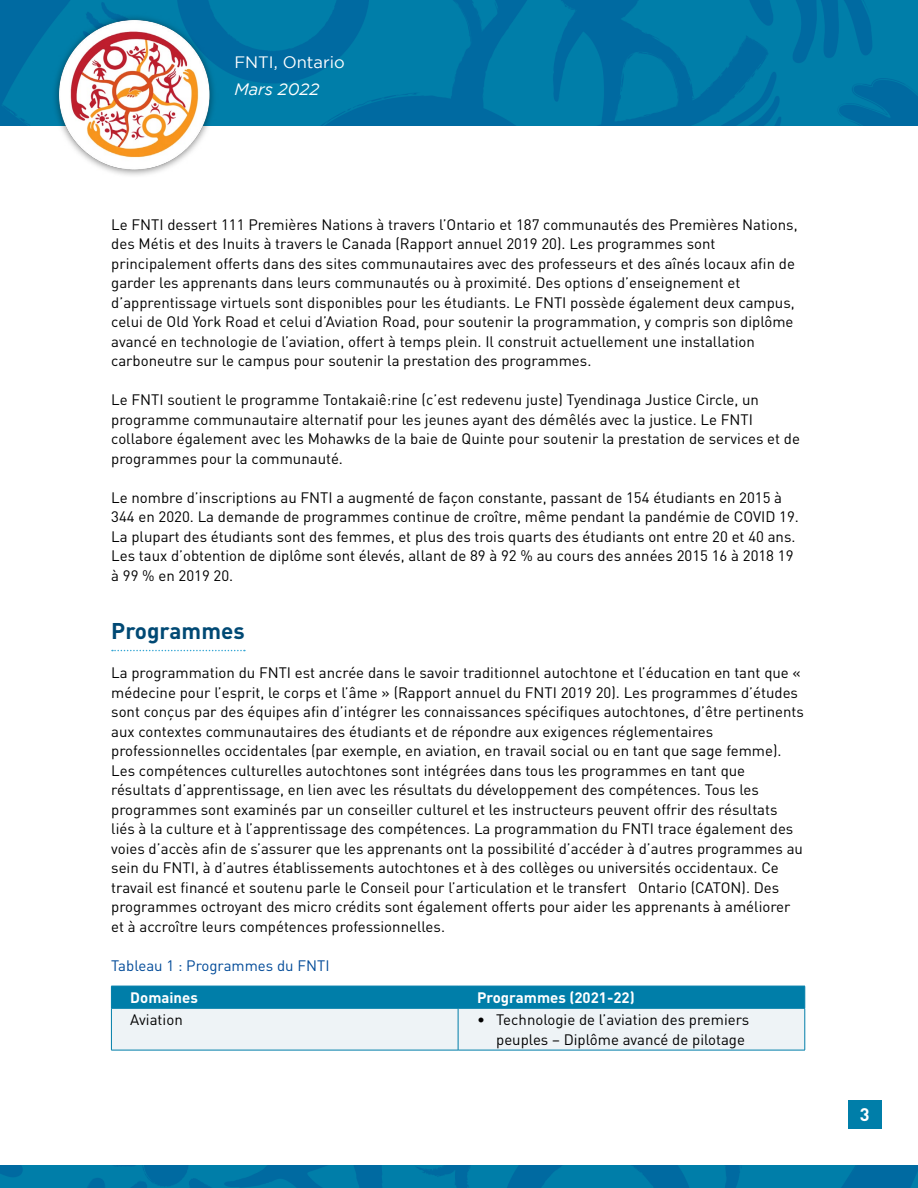
<style>
.page{position:relative;width:918px;height:1188px;background:#fff}
.page>*{position:absolute;margin:0;border:0;box-sizing:border-box;transform-origin:0 0}
.Headers{font:700 22.5px "DIN Pro";color:#004974}
.t1{font:700 18px "DIN Pro";color:#fff}
.t2{font:16.5px "Gotham";color:#fff}
.t3{font:italic 16.5px "Gotham";color:#fff}
.Body_Text{font:15px/19.5px "DIN Pro";color:#000}
.Bullets{font:15px/19.5px "DIN Pro";color:#000;text-align:right}
.Bullets-2{font:700 15px "DIN Pro";color:#fff}
.Body_Text-2{font:15px "DIN Pro";color:#004a98}
</style>
<div class="page">
<img style="left:0;top:0;width:918px;height:126px">
<img style="left:0;top:1165px;width:918px;height:23px">
<div style="left:848px;top:1100px;width:33px;height:29px;background:#007ea9"></div>
<img style="left:53px;top:0;width:175px;height:176px">
<svg style="left:112px;top:650px;width:133px;height:1px"></svg>
<svg style="left:111px;top:986px;width:695px;height:64px;background:#98c9da"></svg>
<hr style="left:111px;top:1008px;width:347px;height:1px;background:#007ea9">
<hr style="left:458px;top:1008px;width:347px;height:1px;background:#007ea9">
<hr style="left:111px;top:1009px;width:1px;height:41px;background:#007ea9">
<hr style="left:458px;top:1009px;width:1px;height:41px;background:#007ea9">
<hr style="left:805px;top:1009px;width:1px;height:41px;background:#007ea9">
<hr style="left:111px;top:1050px;width:347px;height:1px;background:#007ea9">
<hr style="left:458px;top:1050px;width:347px;height:1px;background:#007ea9">
<p class="t2" style="left:234px;top:53px;width:112px">FNTI, Ontario</p>
<p class="t3" style="left:234px;top:80px;width:86px">Mars 2022</p>
<p class="Body_Text" style="left:111px;top:214px;width:688px">Le FNTI dessert 111 Premières Nations à travers l’Ontario et 187 communautés des Premières Nations, des Métis et des Inuits à travers le Canada (Rapport annuel 2019 20). Les programmes sont principalement offerts dans des sites communautaires avec des professeurs et des aînés locaux afin de garder les apprenants dans leurs communautés ou à proximité. Des options d’enseignement et d’apprentissage virtuels sont disponibles pour les étudiants. Le FNTI possède également deux campus, celui de Old York Road et celui d’Aviation Road, pour soutenir la programmation, y compris son diplôme avancé en technologie de l’aviation, offert à temps plein. Il construit actuellement une installation carboneutre sur le campus pour soutenir la prestation des programmes.</p>
<p class="Body_Text" style="left:111px;top:389px;width:690px">Le FNTI soutient le programme Tontakaiê:rine (c’est redevenu juste) Tyendinaga Justice Circle, un programme communautaire alternatif pour les jeunes ayant des démêlés avec la justice. Le FNTI collabore également avec les Mohawks de la baie de Quinte pour soutenir la prestation de services et de programmes pour la communauté.</p>
<p class="Body_Text" style="left:111px;top:487px;width:689px">Le nombre d’inscriptions au FNTI a augmenté de façon constante, passant de 154 étudiants en 2015 à 344 en 2020. La demande de programmes continue de croître, même pendant la pandémie de COVID 19.<br>La plupart des étudiants sont des femmes, et plus des trois quarts des étudiants ont entre 20 et 40 ans.<br>Les taux d’obtention de diplôme sont élevés, allant de 89 à 92 % au cours des années 2015 16 à 2018 19 à 99 % en 2019 20.</p>
<p class="Headers" style="left:111px;top:616px;width:135px">Programmes</p>
<p class="Body_Text" style="left:111px;top:662px;width:694px">La programmation du FNTI est ancrée dans le savoir traditionnel autochtone et l’éducation en tant que « médecine pour l’esprit, le corps et l’âme » (Rapport annuel du FNTI 2019 20). Les programmes d’études sont conçus par des équipes afin d’intégrer les connaissances spécifiques autochtones, d’être pertinents aux contextes communautaires des étudiants et de répondre aux exigences réglementaires professionnelles occidentales (par exemple, en aviation, en travail social ou en tant que sage femme).<br>Les compétences culturelles autochtones sont intégrées dans tous les programmes en tant que résultats d’apprentissage, en lien avec les résultats du développement des compétences. Tous les programmes sont examinés par un conseiller culturel et les instructeurs peuvent offrir des résultats liés à la culture et à l’apprentissage des compétences. La programmation du FNTI trace également des voies d’accès afin de s’assurer que les apprenants ont la possibilité d’accéder à d’autres programmes au sein du FNTI, à d’autres établissements autochtones et à des collèges ou universités occidentaux. Ce travail est financé et soutenu parle le Conseil pour l’articulation et le transfert Ontario (CATON). Des programmes octroyant des micro crédits sont également offerts pour aider les apprenants à améliorer et à accroître leurs compétences professionnelles.</p>
<p class="Body_Text-2" style="left:111px;top:955px;width:220px">Tableau 1 : Programmes du FNTI</p>
<p class="Bullets-2" style="left:130px;top:987px;width:69px">Domaines</p>
<p class="Bullets-2" style="left:477px;top:987px;width:159px">Programmes (2021-22)</p>
<p class="Bullets" style="left:130px;top:1009px;width:54px">Aviation</p>
<p class="Bullets" style="left:477px;top:1009px;width:274px">• Technologie de l’aviation des premiers peuples – Diplôme avancé de pilotage</p>
<p class="t1" style="left:860px;top:1103px;width:11px">3</p>
</div>
